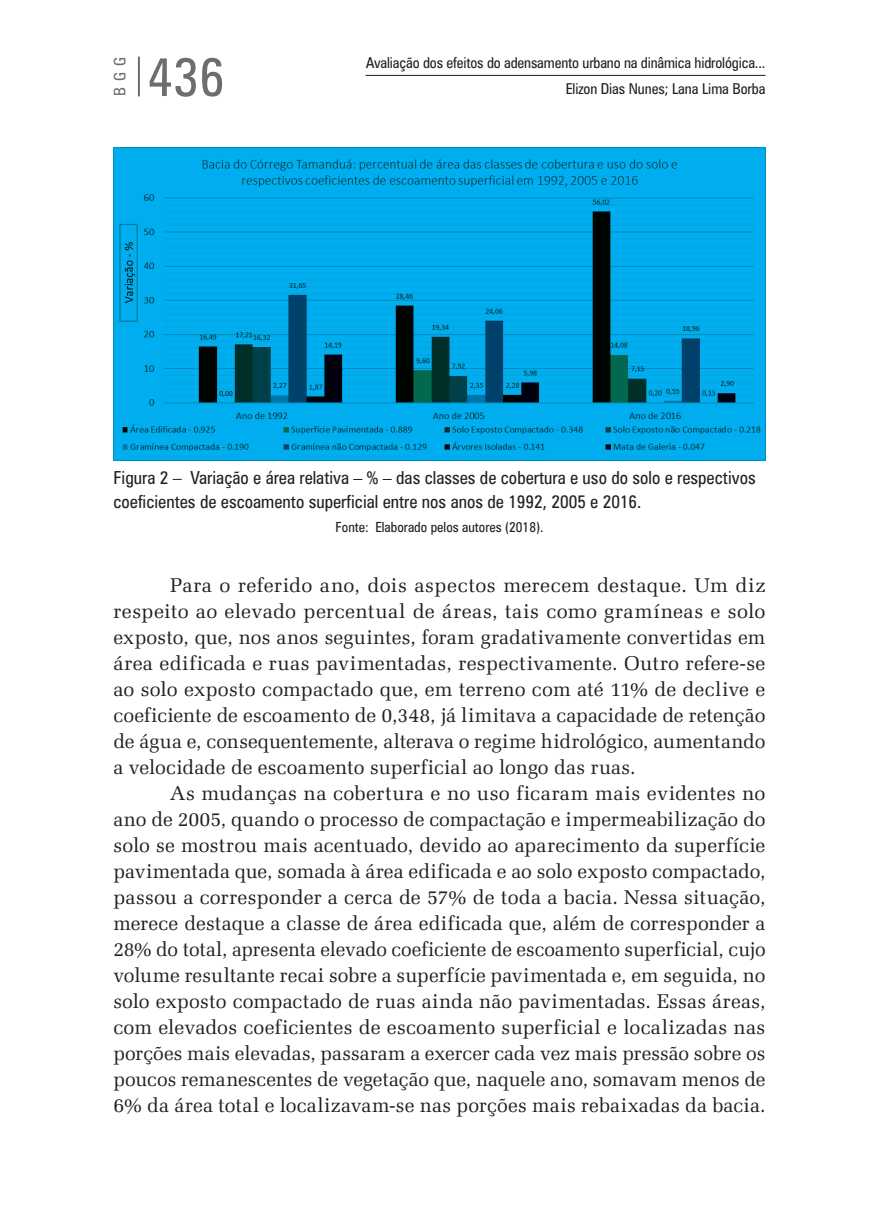
<style>
.page{position:relative;width:879px;height:1219px;background:#fff}
.page>*{position:absolute;margin:0;border:0;box-sizing:border-box;transform-origin:0 0}
.t1{font:condensed 54px "Zurich BT";color:#6c6d70}
.t2{font:20px/26px "Zapf Elliptical 711 BT Roman 2";letter-spacing:.005em;color:#231f20;text-align:justify}
.t3{font:condensed 18px/24px "Zurich BT";color:#231f20}
.t4{font:condensed 16px "Zurich BT";color:#6c6d70}
.t5{font:condensed 15px "Zurich BT";letter-spacing:-.01em;color:#231f20}
.t6{font:condensed 14px "Zurich BT";color:#231f20}
.s1{font-family:"Zapf Elliptical 711 BT Roman 2";font-stretch:normal}
</style>
<div class="page">
<hr style="left:365px;top:75px;width:400px;height:1px;background:#231f20">
<hr style="left:138px;top:57px;width:2px;height:39px;background:#6c6d70">
<img style="left:113px;top:147px;width:652px;height:313px">
<p class="t4" style="left:110px;top:96px;width:41px;rotate:-90deg">BGG</p>
<p class="t5" style="left:366px;top:54px;width:401px">Avaliação dos efeitos do adensamento urbano na dinâmica hidrológica...</p>
<h1 class="t1" style="left:147px;top:44px;width:79px">436</h1>
<p class="t5" style="left:566px;top:80px;width:201px">Elizon Dias Nunes; Lana Lima Borba</p>
<p class="t3" style="left:113px;top:466px;width:644px">Figura 2 <span class="s1">–</span> Variação e área relativa – % – das classes de cobertura e uso do solo e respectivos coeficientes de escoamento superficial entre nos anos de 1992, 2005 e 2016.</p>
<p class="t6" style="left:335px;top:519px;width:209px">Fonte: Elaborado pelos autores (2018).</p>
<p class="t2" style="left:113px;top:572px;width:654px;text-indent:57px">Para o referido ano, dois aspectos merecem destaque. Um diz respeito ao elevado percentual de áreas, tais como gramíneas e solo exposto, que, nos anos seguintes, foram gradativamente convertidas em área edificada e ruas pavimentadas, respectivamente. Outro refere-se ao solo exposto compactado que, em terreno com até 11% de declive e coeficiente de escoamento de 0,348, já limitava a capacidade de retenção de água e, consequentemente, alterava o regime hidrológico, aumentando a velocidade de escoamento superficial ao longo das ruas.</p>
<p class="t2" style="left:113px;top:780px;width:654px;text-indent:57px">As mudanças na cobertura e no uso ficaram mais evidentes no ano de 2005, quando o processo de compactação e impermeabilização do solo se mostrou mais acentuado, devido ao aparecimento da superfície pavimentada que, somada à área edificada e ao solo exposto compactado, passou a corresponder a cerca de 57% de toda a bacia. Nessa situação, merece destaque a classe de área edificada que, além de corresponder a 28% do total, apresenta elevado coeficiente de escoamento superficial, cujo volume resultante recai sobre a superfície pavimentada e, em seguida, no solo exposto compactado de ruas ainda não pavimentadas. Essas áreas, com elevados coeficientes de escoamento superficial e localizadas nas porções mais elevadas, passaram a exercer cada vez mais pressão sobre os poucos remanescentes de vegetação que, naquele ano, somavam menos de 6% da área total e localizavam-se nas porções mais rebaixadas da bacia.</p>
</div>
